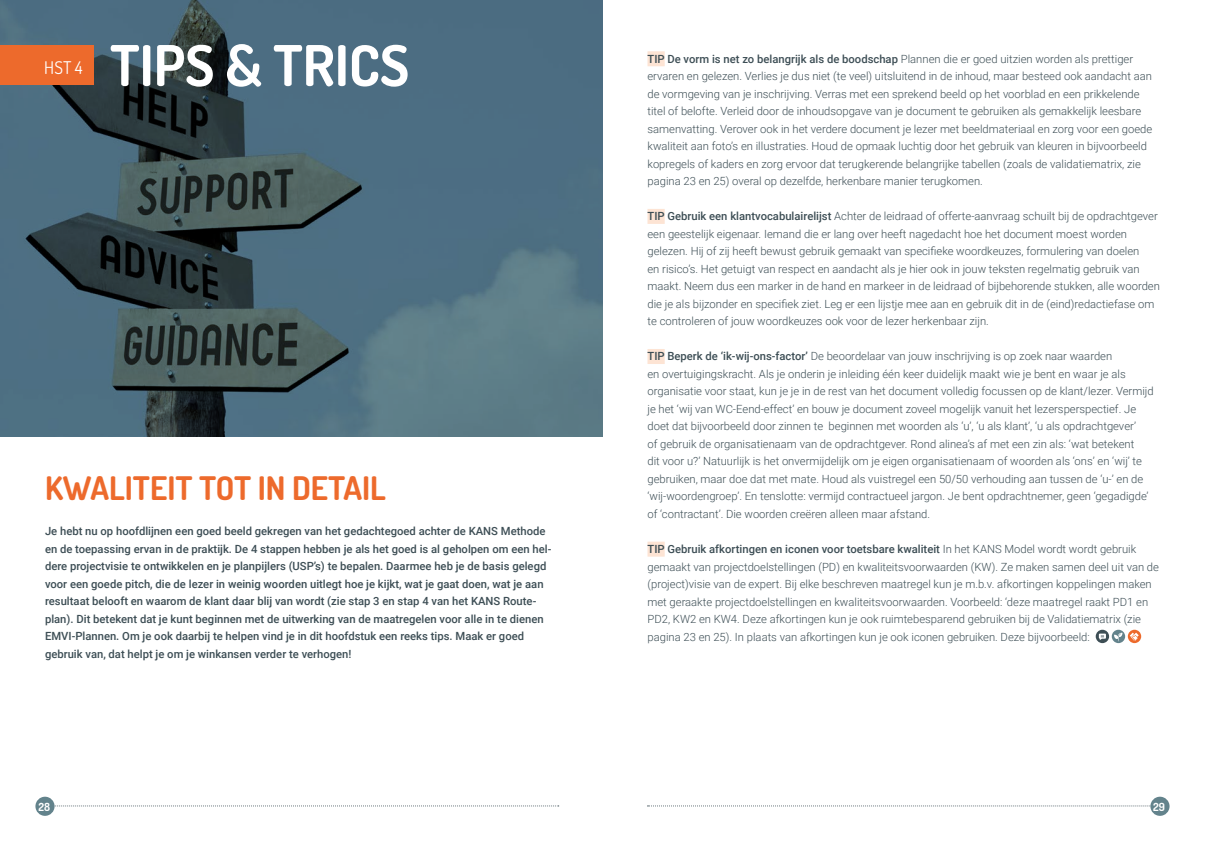
<style>
.page{position:relative;width:1205px;height:851px;background:#fff}
.page>*{position:absolute;margin:0;border:0;box-sizing:border-box;transform-origin:0 0}
.t1{font:700 56.25px "Dosis";color:#fff}
.t2{font:700 32.5px "Dosis";color:#ed6a2c}
.t3{font:17.5px "Dosis";color:#fff}
.t4{font:300 11.25px/17.5px "Roboto";color:#3d4e55}
.t5{font:500 11.25px/17.5px "Roboto";color:#3d4e55}
.t6{font:700 11.25px "Dosis";color:#fff}
.s1{font-weight:500}
</style>
<div class="page">
<svg style="left:647px;top:805px;width:503px;height:1px"></svg>
<div style="left:1150px;top:796px;width:19px;height:19px;background:#63838c;border-radius:50%"></div>
<img style="left:0;top:0;width:602px;height:436px">
<div style="left:0;top:45px;width:93px;height:39px;background:#ed6a2c"></div>
<svg style="left:55px;top:805px;width:504px;height:1px"></svg>
<div style="left:35px;top:796px;width:20px;height:19px;background:#63838c;border-radius:50%"></div>
<div style="left:647px;top:51px;width:18px;height:15px;background:#fde4d4"></div>
<div style="left:647px;top:209px;width:18px;height:15px;background:#fde4d4"></div>
<div style="left:647px;top:349px;width:18px;height:15px;background:#fde4d4"></div>
<div style="left:647px;top:541px;width:18px;height:15px;background:#fde4d4"></div>
<svg style="left:1112px;top:629px;width:13px;height:14px"></svg>
<svg style="left:1114px;top:632px;width:8px;height:9px"></svg>
<svg style="left:1128px;top:629px;width:13px;height:14px"></svg>
<svg style="left:1129px;top:632px;width:9px;height:8px"></svg>
<svg style="left:1095px;top:629px;width:14px;height:14px"></svg>
<svg style="left:1099px;top:633px;width:7px;height:7px"></svg>
<h3 class="t3" style="left:44px;top:56px;width:40px">HST 4</h3>
<h1 class="t1" style="left:110px;top:29px;width:301px">TIPS &amp; TRICS</h1>
<h2 class="t2" style="left:45px;top:467px;width:342px">KWALITEIT TOT IN DETAIL</h2>
<p class="t5" style="left:45px;top:522px;width:508px">Je hebt nu op hoofdlijnen een goed beeld gekregen van het gedachtegoed achter de KANS Methode en de toepassing ervan in de praktijk. De 4 stappen hebben je als het goed is al geholpen om een hel&shy;dere projectvisie te ontwikkelen en je planpijlers (USP’s) te bepalen. Daarmee heb je de basis gelegd voor een goede pitch, die de lezer in weinig woorden uitlegt hoe je kijkt, wat je gaat doen, wat je aan resultaat belooft en waarom de klant daar blij van wordt (zie stap 3 en stap 4 van het KANS Route&shy;plan). Dit betekent dat je kunt beginnen met de uitwerking van de maatregelen voor alle in te dienen EMVI-Plannen. Om je ook daarbij te helpen vind je in dit hoofdstuk een reeks tips. Maak er goed gebruik van, dat helpt je om je winkansen verder te verhogen!</p>
<p class="t6" style="left:38px;top:799px;width:13px">28</p>
<p class="t4" style="left:647px;top:49px;width:506px"><span class="s1">TIP De vorm is net zo belangrijk als de boodschap</span> Plannen die er goed uitzien worden als prettiger ervaren en gelezen. Verlies je dus niet (te veel) uitsluitend in de inhoud, maar besteed ook aandacht aan de vormgeving van je inschrijving. Verras met een sprekend beeld op het voorblad en een prikkelende titel of belofte. Verleid door de inhoudsopgave van je document te gebruiken als gemakkelijk leesbare samenvatting. Verover ook in het verdere document je lezer met beeldmateriaal en zorg voor een goede kwaliteit aan foto’s en illustraties. Houd de opmaak luchtig door het gebruik van kleuren in bijvoorbeeld kopregels of kaders en zorg ervoor dat terugkerende belangrijke tabellen (zoals de validatiematrix, zie pagina 23 en 25) overal op dezelfde, herkenbare manier terugkomen.</p>
<p class="t4" style="left:647px;top:207px;width:514px"><span class="s1">TIP Gebruik een klantvocabulairelijst</span> Achter de leidraad of offerte-aanvraag schuilt bij de opdrachtgever een geestelijk eigenaar. Iemand die er lang over heeft nagedacht hoe het document moest worden gelezen. Hij of zij heeft bewust gebruik gemaakt van specifieke woordkeuzes, formulering van doelen<br>en risico’s. Het getuigt van respect en aandacht als je hier ook in jouw teksten regelmatig gebruik van maakt. Neem dus een marker in de hand en markeer in de leidraad of bijbehorende stukken, alle woorden die je als bijzonder en specifiek ziet. Leg er een lijstje mee aan en gebruik dit in de (eind)redactiefase om te controleren of jouw woordkeuzes ook voor de lezer herkenbaar zijn.</p>
<p class="t4" style="left:647px;top:347px;width:508px"><span class="s1">TIP Beperk de ‘ik-wij-ons-factor’</span> De beoordelaar van jouw inschrijving is op zoek naar waarden<br>en overtuigingskracht. Als je onderin je inleiding één keer duidelijk maakt wie je bent en waar je als organisatie voor staat, kun je je in de rest van het document volledig focussen op de klant/lezer. Vermijd je het ‘wij van WC-Eend-effect’ en bouw je document zoveel mogelijk vanuit het lezersperspectief. Je doet dat bijvoorbeeld door zinnen te beginnen met woorden als ‘u’, ‘u als klant’, ‘u als opdrachtgever’<br>of gebruik de organisatienaam van de opdrachtgever. Rond alinea’s af met een zin als: ‘wat betekent<br>dit voor u?’ Natuurlijk is het onvermijdelijk om je eigen organisatienaam of woorden als ‘ons’ en ‘wij’ te gebruiken, maar doe dat met mate. Houd als vuistregel een 50/50 verhouding aan tussen de ‘u-’ en de ‘wij-woordengroep’. En tenslotte: vermijd contractueel jargon. Je bent opdrachtnemer, geen ‘gegadigde’ of ‘contractant’. Die woorden creëren alleen maar afstand.</p>
<p class="t4" style="left:647px;top:539px;width:513px"><span class="s1">TIP Gebruik afkortingen en iconen voor toetsbare kwaliteit</span> In het KANS Model wordt wordt gebruik gemaakt van projectdoelstellingen (PD) en kwaliteitsvoorwaarden (KW). Ze maken samen deel uit van de (project)visie van de expert. Bij elke beschreven maatregel kun je m.b.v. afkortingen koppelingen maken met geraakte projectdoelstellingen en kwaliteitsvoorwaarden. Voorbeeld: ‘deze maatregel raakt PD1 en PD2, KW2 en KW4. Deze afkortingen kun je ook ruimtebesparend gebruiken bij de Validatiematrix (zie pagina 23 en 25). In plaats van afkortingen kun je ook iconen gebruiken. Deze bijvoorbeeld:</p>
<p class="t6" style="left:1153px;top:799px;width:13px">29</p>
</div>
